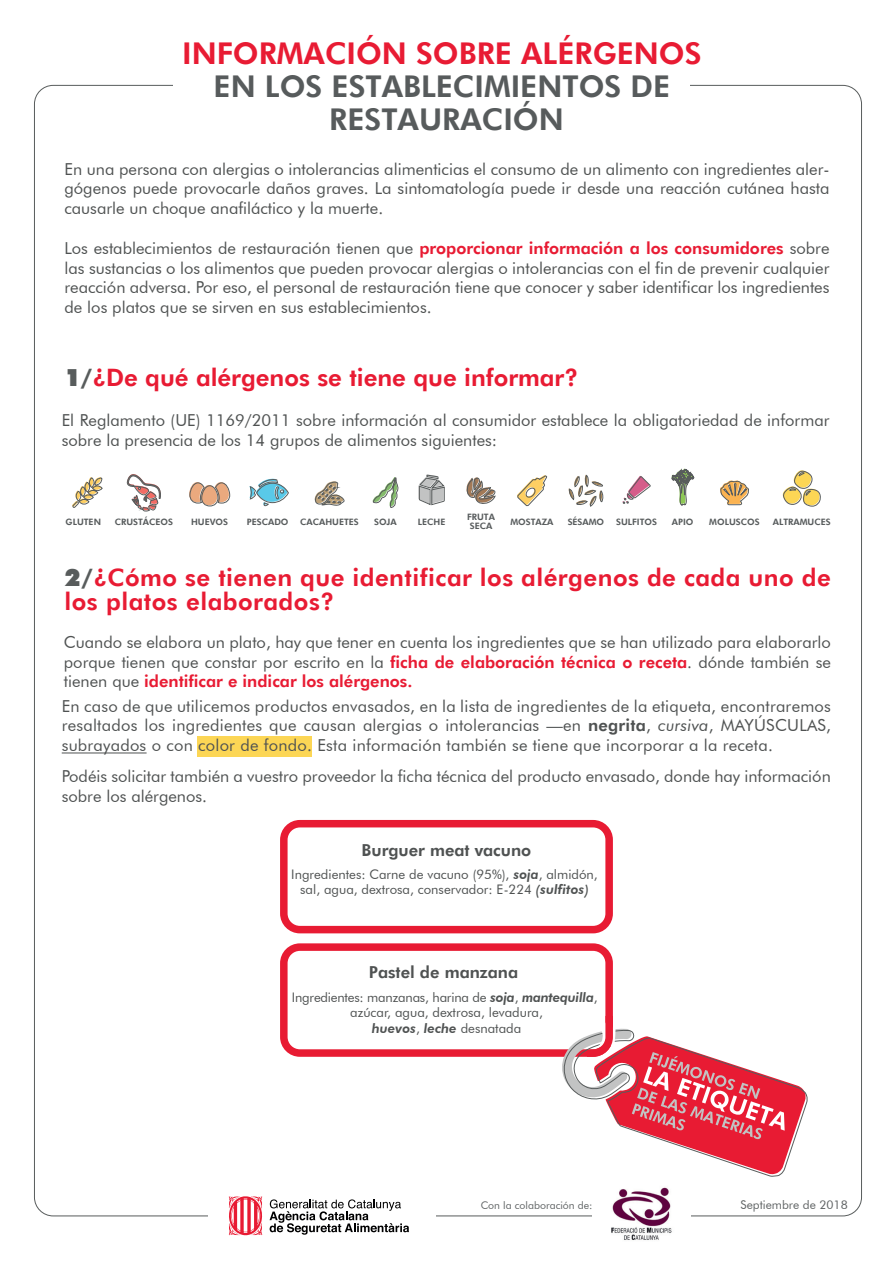
<style>
.page{position:relative;width:893px;height:1263px;background:#fff}
.page>*{position:absolute;margin:0;border:0;box-sizing:border-box;transform-origin:0 0}
.t1{font:800 30px/33px "Futura BT";color:#575b5c;text-align:center}
.t2{font:800 30px "Futura BT";color:#e81b33}
.t3{font:800 24px/24px "Futura BT";letter-spacing:.02em;color:#e81b33}
.t4{font:800 24px "Futura BT";color:#e81b33}
.t5{font:16.5px/19.8px "Futura BT";color:#4f5252;text-align:justify}
.t6{font:800 16.5px "Futura BT";color:#4f5252}
.t7{font:13.2px/15.8px "Futura BT";color:#4f5252;text-align:center}
.t8{font:12px "Futura BT";color:#5f6364}
.t9{font:10.5px "Futura BT";color:#5f6364}
.t10{font:800 8.85px/8.6px "Futura BT";color:#575b5c;text-align:center}
.s1{font-weight:800;color:#e81b33}
.s2{font-weight:900;color:#585c5c}
.s3{font-weight:800}
.s4{font-style:italic}
.s5{font-weight:800;font-style:italic}
</style>
<div class="page">
<div style="left:197px;top:736px;width:115px;height:21px;background:#fcd655"></div>
<div style="left:280px;top:943px;width:333px;height:114px;border:8px solid #e81b33;border-radius:16px"></div>
<div style="left:280px;top:820px;width:333px;height:113px;border:8px solid #e81b33;border-radius:16px"></div>
<svg style="left:72px;top:477px;width:31px;height:31px"></svg>
<svg style="left:126px;top:474px;width:35px;height:38px"></svg>
<div style="left:201px;top:485px;width:16px;height:20px;background:#eaa97e;border-radius:9px"></div>
<svg style="left:189px;top:482px;width:16px;height:22px"></svg>
<svg style="left:215px;top:482px;width:15px;height:22px"></svg>
<div style="left:201px;top:485px;width:18px;height:21px;border:1px solid #585c5c;border-radius:9px"></div>
<svg style="left:249px;top:478px;width:40px;height:28px"></svg>
<svg style="left:314px;top:481px;width:31px;height:25px"></svg>
<svg style="left:373px;top:477px;width:26px;height:31px"></svg>
<svg style="left:419px;top:474px;width:26px;height:32px"></svg>
<svg style="left:466px;top:477px;width:30px;height:27px"></svg>
<svg style="left:517px;top:475px;width:30px;height:32px"></svg>
<svg style="left:568px;top:474px;width:36px;height:33px"></svg>
<svg style="left:622px;top:476px;width:29px;height:28px"></svg>
<svg style="left:671px;top:468px;width:24px;height:38px"></svg>
<svg style="left:720px;top:480px;width:29px;height:26px"></svg>
<svg style="left:782px;top:470px;width:39px;height:37px"></svg>
<svg style="left:228px;top:1196px;width:35px;height:39px"></svg>
<svg style="left:270px;top:1199px;width:139px;height:36px"></svg>
<hr style="left:62px;top:752px;width:85px;height:1px;background:#4f5252">
<img style="left:611px;top:1187px;width:61px;height:53px">
<svg style="left:561px;top:1014px;width:246px;height:162px"></svg>
<h1 class="t2" style="left:182px;top:35px;width:521px">INFORMACIÓN SOBRE ALÉRGENOS</h1>
<h1 class="t1" style="left:214px;top:69px;width:458px">EN LOS ESTABLECIMIENTOS DE<br>RESTAURACIÓN</h1>
<p class="t5" style="left:64px;top:159px;width:766px">En una persona con alergias o intolerancias alimenticias el consumo de un alimento con ingredientes aler&shy;gógenos puede provocarle daños graves. La sintomatología puede ir desde una reacción cutánea hasta causarle un choque anafiláctico y la muerte.</p>
<p class="t5" style="left:64px;top:238px;width:766px">Los establecimientos de restauración tienen que <span class="s1">proporcionar información a los consumidores</span> sobre las sustancias o los alimentos que pueden provocar alergias o intolerancias con el fin de prevenir cualquier reacción adversa. Por eso, el personal de restauración tiene que conocer y saber identificar los ingredientes de los platos que se sirven en sus establecimientos.</p>
<h2 class="t4" style="left:64px;top:362px;width:515px"><span class="s2">1/</span>¿De qué alérgenos se tiene que informar?</h2>
<p class="t5" style="left:62px;top:410px;width:769px">El Reglamento (UE) 1169/2011 sobre información al consumidor establece la obligatoriedad de informar sobre la presencia de los 14 grupos de alimentos siguientes:</p>
<p class="t10" style="left:66px;top:518px;width:37px">GLUTEN</p>
<p class="t10" style="left:115px;top:518px;width:60px">CRUSTÁCEOS</p>
<p class="t10" style="left:191px;top:518px;width:39px">HUEVOS</p>
<p class="t10" style="left:247px;top:518px;width:43px">PESCADO</p>
<p class="t10" style="left:300px;top:518px;width:60px">CACAHUETES</p>
<p class="t10" style="left:374px;top:518px;width:24px">SOJA</p>
<p class="t10" style="left:418px;top:518px;width:29px">LECHE</p>
<p class="t10" style="left:467px;top:513px;width:29px">FRUTA<br>SECA</p>
<p class="t10" style="left:510px;top:517px;width:45px">MOSTAZA</p>
<p class="t10" style="left:568px;top:518px;width:38px">SÉSAMO</p>
<p class="t10" style="left:616px;top:517px;width:42px">SULFITOS</p>
<p class="t10" style="left:672px;top:517px;width:23px">APIO</p>
<p class="t10" style="left:709px;top:517px;width:52px">MOLUSCOS</p>
<p class="t10" style="left:773px;top:517px;width:59px">ALTRAMUCES</p>
<h2 class="t3" style="left:64px;top:565px;width:768px"><span class="s2">2/</span>¿Cómo se tienen que identificar los alérgenos de cada uno de los platos elaborados?</h2>
<p class="t5" style="left:64px;top:632px;width:769px">Cuando se elabora un plato, hay que tener en cuenta los ingredientes que se han utilizado para elaborarlo porque tienen que constar por escrito en la <span class="s1">ficha de elaboración técnica o receta</span>. dónde también se tienen que <span class="s1">identificar e indicar los alérgenos.</span></p>
<p class="t5" style="left:62px;top:696px;width:771px">En caso de que utilicemos productos envasados, en la lista de ingredientes de la etiqueta, encontraremos resaltados los ingredientes que causan alergias o intolerancias —en <span class="s3">negrita</span>, <span class="s4">cursiva</span>, MAYÚSCULAS, subrayados o con color de fondo. Esta información también se tiene que incorporar a la receta.</p>
<p class="t5" style="left:62px;top:766px;width:771px">Podéis solicitar también a vuestro proveedor la ficha técnica del producto envasado, donde hay información sobre los alérgenos.</p>
<p class="t6" style="left:362px;top:840px;width:171px">Burguer meat vacuno</p>
<p class="t7" style="left:291px;top:866px;width:308px">Ingredientes: Carne de vacuno (95%), <span class="s5">soja</span>, almidón, sal, agua, dextrosa, conservador: E-224 <span class="s5">(sulfitos)</span></p>
<p class="t6" style="left:369px;top:962px;width:151px">Pastel de manzana</p>
<p class="t7" style="left:292px;top:989px;width:307px">Ingredientes: manzanas, harina de <span class="s5">soja</span>, <span class="s5">mantequilla</span>, azúcar, agua, dextrosa, levadura,<br><span class="s5">huevos</span>, <span class="s5">leche</span> desnatada</p>
<p class="t9" style="left:481px;top:1199px;width:113px">Con la colaboración de:</p>
<p class="t8" style="left:740px;top:1197px;width:109px">Septiembre de 2018</p>
</div>
